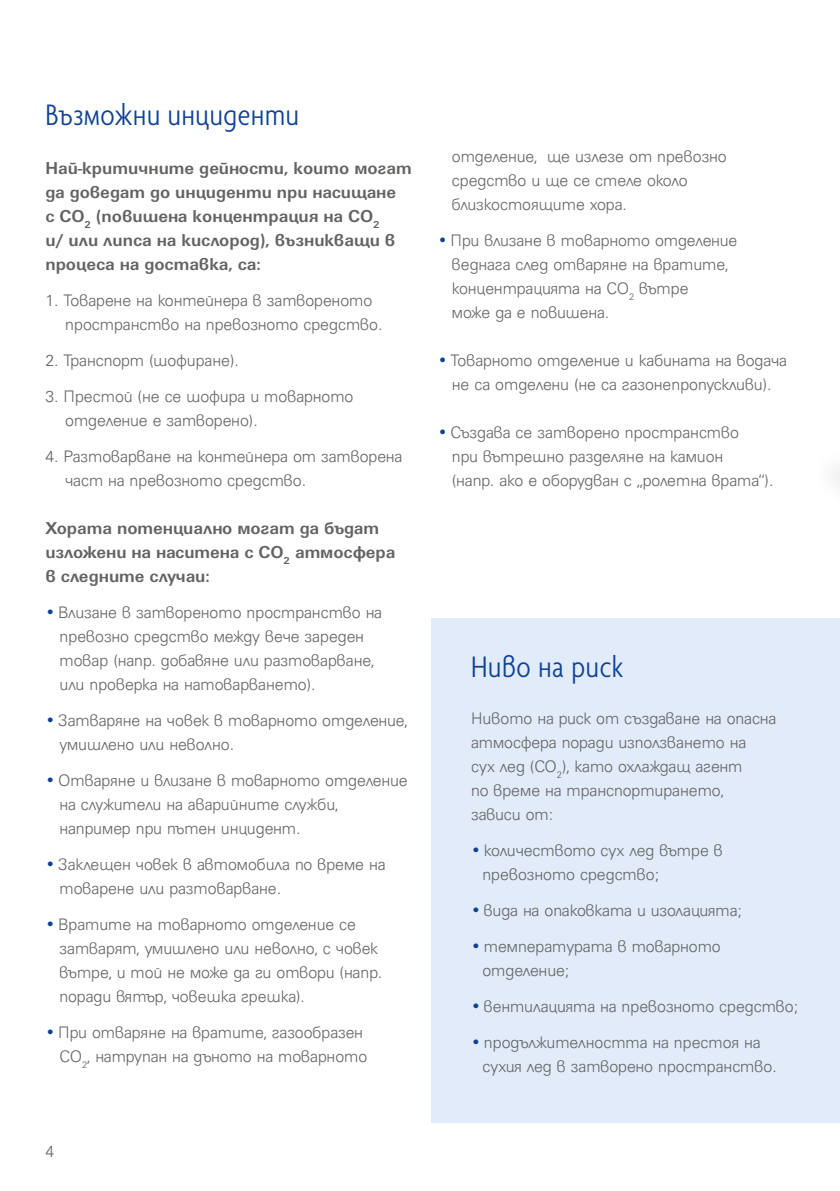
<style>
.page{position:relative;width:840px;height:1191px;background:#fff}
.page>*{position:absolute;margin:0;border:0;box-sizing:border-box;transform-origin:0 0}
.t1{font:300 condensed 32px "Agenda Bg";letter-spacing:.025em;color:#0f4295}
.t2{font:300 18px/24px "Universum Bg";color:#636362}
.t3{font:700 18px/24px "Universum Bg";color:#636362}
.s1{font-weight:700;color:#0f4295}
</style>
<div class="page">
<div style="left:431px;top:619px;width:408px;height:504px;background:#e1ebf9"></div>
<h1 class="t1" style="left:45px;top:96px;width:255px">Възможни инциденти</h1>
<p class="t3" style="left:45px;top:156px;width:367px">Най-критичните дейности, които могат да доведат до инциденти при насищане<br>с CO<sub>2</sub> (повишена концентрация на CO<sub>2<br></sub>и/ или липса на кислород), възникващи в процеса на доставка, са:</p>
<p class="t2" style="left:65px;top:289px;width:318px;text-indent:-20px">1. Товарене на контейнера в затвореното пространство на превозното средство.</p>
<p class="t2" style="left:45px;top:349px;width:195px">2. Транспорт (шофиране).</p>
<p class="t2" style="left:65px;top:385px;width:289px;text-indent:-20px">3. Престой (не се шофира и товарното отделение е затворено).</p>
<p class="t2" style="left:65px;top:444px;width:338px;text-indent:-20px">4. Разтоварване на контейнера от затворена част на превозното средство.</p>
<p class="t3" style="left:45px;top:516px;width:351px">Хората потенциално могат да бъдат изложени на наситена с CO<sub>2</sub> атмосфера в следните случаи:</p>
<p class="t2" style="left:60px;top:601px;width:324px;text-indent:-14px"><span class="s1">•</span> Влизане в затвореното пространство на превозно средство между вече зареден товар (напр. добавяне или разтоварване, или проверка на натоварването).</p>
<p class="t2" style="left:60px;top:709px;width:349px;text-indent:-14px"><span class="s1">•</span> Затваряне на човек в товарното отделение, умишлено или неволно.</p>
<p class="t2" style="left:60px;top:769px;width:349px;text-indent:-14px"><span class="s1">•</span> Отваряне и влизане в товарното отделение на служители на аварийните служби, например при пътен инцидент.</p>
<p class="t2" style="left:60px;top:853px;width:327px;text-indent:-14px"><span class="s1">•</span> Заклещен човек в автомобила по време на товарене или разтоварване.</p>
<p class="t2" style="left:60px;top:913px;width:324px;text-indent:-14px"><span class="s1">•</span> Вратите на товарното отделение се затварят, умишлено или неволно, с човек вътре, и той не може да ги отвори (напр. поради вятър, човешка грешка).</p>
<p class="t2" style="left:45px;top:1021px;width:323px;text-align:right"><span class="s1">•</span> При отваряне на вратите, газообразен<br>CO<sub>2</sub>, натрупан на дъното на товарното</p>
<p class="t2" style="left:45px;top:1139px;width:10px">4</p>
<p class="t2" style="left:451px;top:144px;width:276px">отделение, ще излезе от превозно средство и ще се стеле около близкостоящите хора.</p>
<p class="t2" style="left:451px;top:229px;width:287px;text-indent:-14px"><span class="s1">•</span> При влизане в товарното отделение веднага след отваряне на вратите, концентрацията на CO<sub>2</sub> вътре<br>може да е повишена.</p>
<p class="t2" style="left:437px;top:349px;width:350px;text-align:center"><span class="s1">•</span> Товарното отделение и кабината на водача не са отделени (не са газонепропускливи).</p>
<p class="t2" style="left:451px;top:421px;width:323px;text-indent:-14px"><span class="s1">•</span> Създава се затворено пространство<br>при вътрешно разделяне на камион<br>(напр. ако е оборудван с „ролетна врата“).</p>
<h1 class="t1" style="left:471px;top:648px;width:154px">Ниво на риск</h1>
<p class="t2" style="left:471px;top:707px;width:306px">Нивото на риск от създаване на опасна атмосфера поради използването на<br>сух лед (CO<sub>2</sub>), като охлаждащ агент<br>по време на транспортирането, зависи от:</p>
<p class="t2" style="left:482px;top:839px;width:242px;text-indent:-11px"><span class="s1">•</span> количеството сух лед вътре в превозното средство;</p>
<p class="t2" style="left:471px;top:899px;width:272px"><span class="s1">•</span> вида на опаковката и изолацията;</p>
<p class="t2" style="left:482px;top:935px;width:240px;text-indent:-11px"><span class="s1">•</span> температурата в товарното отделение;</p>
<p class="t2" style="left:471px;top:995px;width:328px"><span class="s1">•</span> вентилацията на превозното средство;</p>
<p class="t2" style="left:482px;top:1031px;width:296px;text-indent:-11px"><span class="s1">•</span> продължителността на престоя на сухия лед в затворено пространство.</p>
</div>
